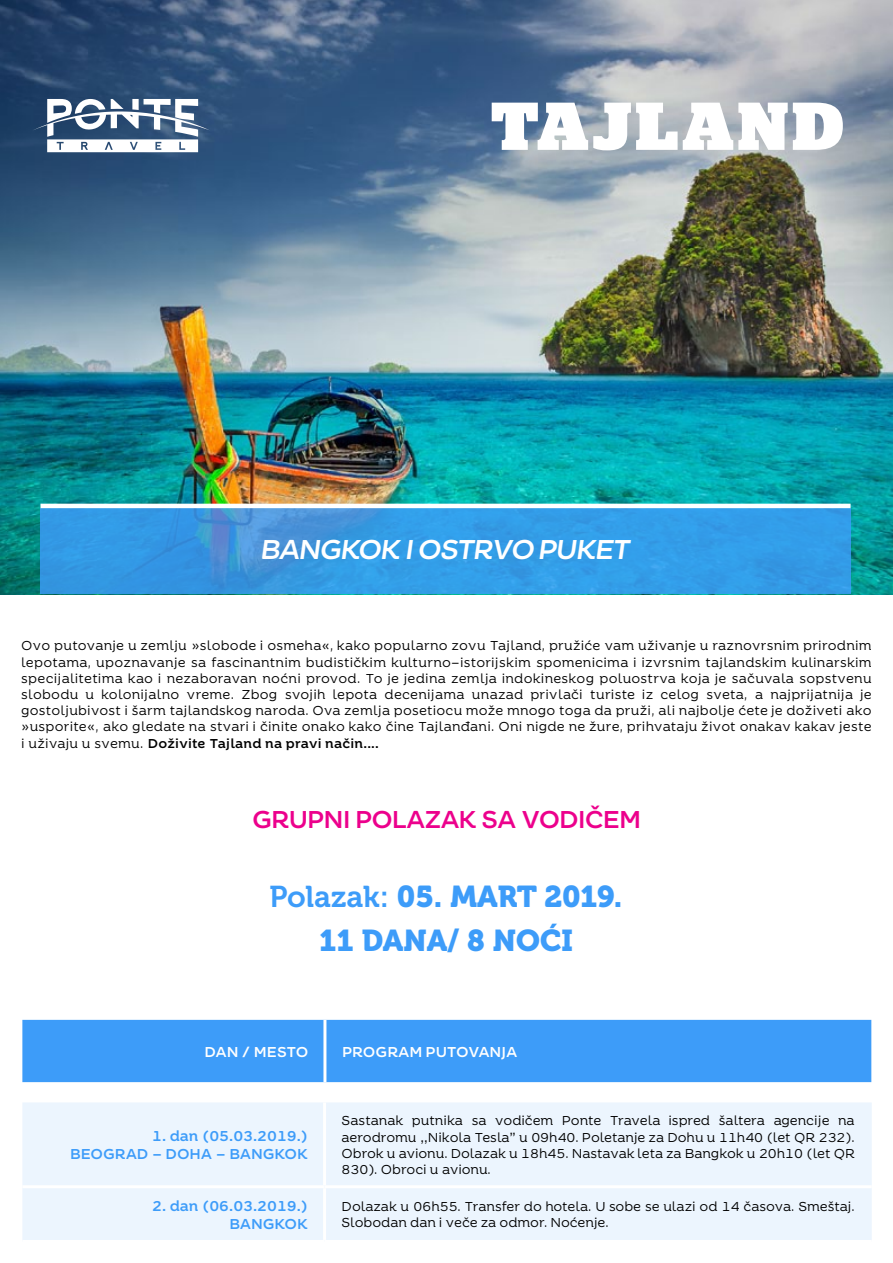
<style>
.page{position:relative;width:893px;height:1263px;background:#fff}
.page>*{position:absolute;margin:0;border:0;box-sizing:border-box;transform-origin:0 0}
.t1{font:900 67.5px "Stag";letter-spacing:.06em;color:#fff}
.t2{font:30px/44px "Museo 900";color:#3d9cf9;text-align:center}
.t3{font:italic 700 28.5px "Timesquare";letter-spacing:-.05em;color:#fff}
.t4{font:700 25.5px "Timesquare";letter-spacing:-.03em;color:#ec008c}
.t5{font:700 15px/18px "Timesquare";color:#3d9cf9}
.t6{font:700 15px "Timesquare";letter-spacing:-.01em;color:#fff}
.t7{font:13.5px/16.2px "Timesquare";color:#000;text-align:justify}
.s1{font-weight:700}
.s2{font-family:"Museo 700"}
</style>
<div class="page">
<img style="left:0;top:0;width:893px;height:594px">
<div style="left:22px;top:1020px;width:849px;height:62px;background:#3d9cf9"></div>
<hr style="left:323px;top:1020px;width:3px;height:62px;background:#fff">
<svg style="left:32px;top:99px;width:178px;height:53px"></svg>
<svg style="left:40px;top:508px;width:810px;height:86px;background:#369ae4"></svg>
<hr style="left:40px;top:504px;width:810px;height:4px;background:#fff">
<div style="left:22px;top:1102px;width:850px;height:138px;background:#ecf5fe"></div>
<hr style="left:323px;top:1102px;width:3px;height:83px;background:#fff">
<hr style="left:22px;top:1185px;width:303px;height:3px;background:#fff">
<hr style="left:325px;top:1185px;width:547px;height:3px;background:#fff">
<hr style="left:323px;top:1188px;width:3px;height:52px;background:#fff">
<h1 class="t1" style="left:491px;top:87px;width:354px">TAJLAND</h1>
<h3 class="t3" style="left:261px;top:533px;width:371px">BANGKOK I OSTRVO PUKET</h3>
<p class="t7" style="left:21px;top:638px;width:852px">Ovo putovanje u zemlju »slobode i osmeha«, kako popularno zovu Tajland, pružiće vam uživanje u raznovrsnim prirodnim lepotama, upoznavanje sa fascinantnim budističkim kulturno-istorijskim spomenicima i izvrsnim tajlandskim kulinarskim specijalitetima kao i nezaboravan noćni provod. To je jedina zemlja indokineskog poluostrva koja je sačuvala sopstvenu slobodu u kolonijalno vreme. Zbog svojih lepota decenijama unazad privlači turiste iz celog sveta, a najprijatnija je gostoljubivost i šarm tajlandskog naroda. Ova zemlja posetiocu može mnogo toga da pruži, ali najbolje ćete je doživeti ako »usporite«, ako gledate na stvari i činite onako kako čine Tajlanđani. Oni nigde ne žure, prihvataju život onakav kakav jeste i uživaju u svemu. <span class="s1">Doživite Tajland na pravi način....</span></p>
<h3 class="t4" style="left:252px;top:804px;width:19px">GRU</h3>
<h3 class="t4" style="left:307px;top:804px;width:335px">PN I POLAZAK SA VODIČEM</h3>
<h2 class="t2" style="left:270px;top:874px;width:355px"><span class="s2">Polazak:</span> 05. MART 2019.<br>11 DANA/ 8 NOĆI</h2>
<p class="t6" style="left:204px;top:1043px;width:105px">Dan / Mesto</p>
<p class="t6" style="left:342px;top:1043px;width:177px">Program putovanja</p>
<p class="t5" style="left:152px;top:1127px;width:157px">1. dan (05.03.2019.)</p>
<p class="t5" style="left:70px;top:1145px;width:23px">BEOGRA</p>
<p class="t5" style="left:137px;top:1145px;width:116px">D - DOHA - BANG</p>
<p class="t5" style="left:275px;top:1145px;width:35px">KOK</p>
<p class="t5" style="left:229px;top:1197px;width:80px;text-indent:-77px">2. dan (06.03.2019.)<br>BANG</p>
<p class="t5" style="left:275px;top:1215px;width:35px">KOK</p>
<p class="t7" style="left:342px;top:1113px;width:515px">Sastanak putnika sa vodičem Ponte Travela ispred šaltera agencije na aerodromu ‚‚Nikola Tesla” u 09h40. Poletanje za Dohu u 11h40 (let QR 232).<br>Obrok u avionu. Dolazak u 18h45. Nastavak leta za Bangkok u 20h10 (let QR 830). Obroci u avionu.</p>
<p class="t7" style="left:342px;top:1198px;width:515px">Dolazak u 06h55. Transfer do hotela. U sobe se ulazi od 14 časova. Smeštaj.<br>Slobodan dan i veče za odmor. Noćenje.</p>
</div>
